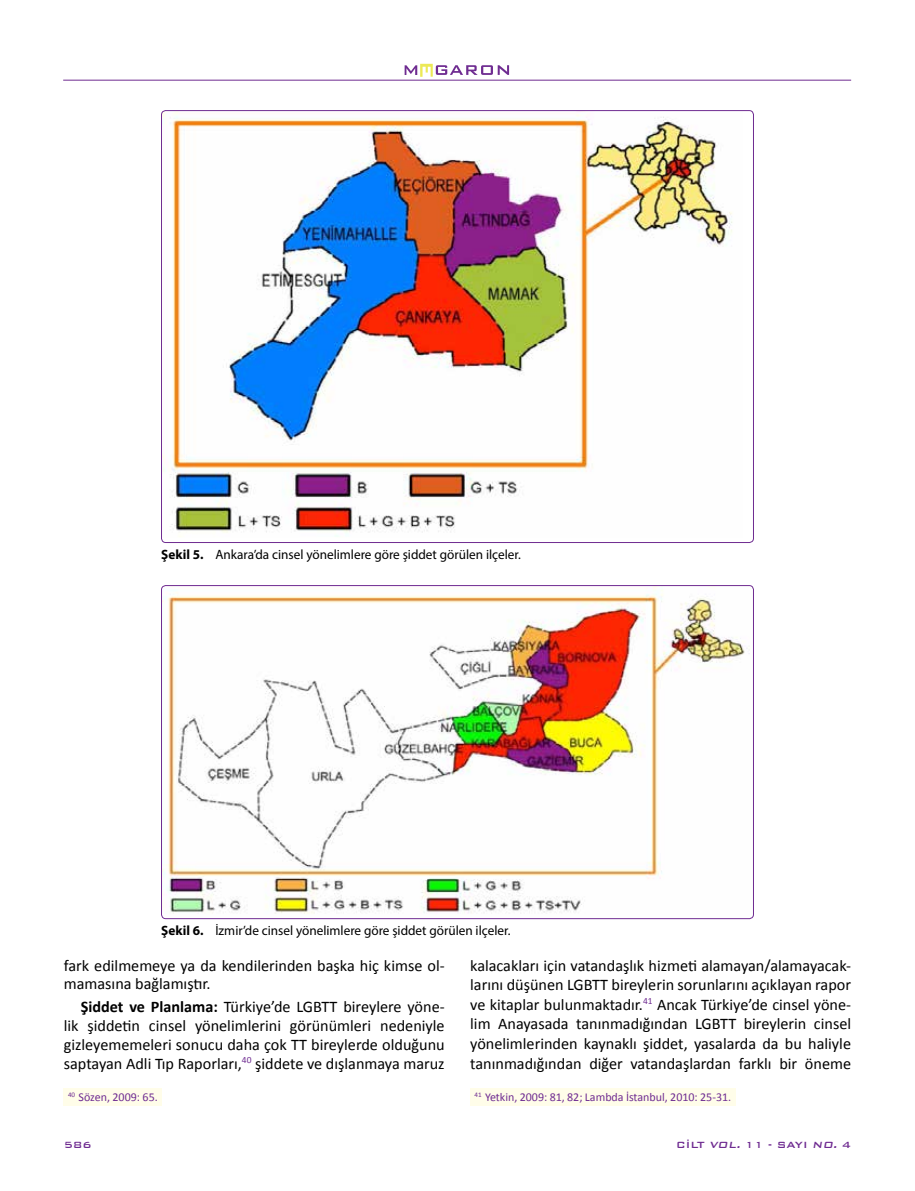
<style>
.page{position:relative;width:915px;height:1191px;background:#fff}
.page>*{position:absolute;margin:0;border:0;box-sizing:border-box;transform-origin:0 0}
.t1{font:16.2px/19.6px "Calibri";color:#000;text-align:justify}
.t2{font:13.5px "Myriad Pro";color:#000}
.t3{font:12px "Calibri";color:#6f2c91}
.t4{font:500 12px "Bank Gothic BT";color:#6f2c91}
.s1{font-weight:700}
.s2{font-style:italic}
</style>
<div class="page">
<svg style="left:404px;top:64px;width:105px;height:13px"></svg>
<hr style="left:63px;top:80px;width:787px;height:1px;background:#6f2c91">
<img style="left:163px;top:112px;width:569px;height:425px">
<img style="left:163px;top:585px;width:590px;height:333px">
<div style="left:64px;top:1088px;width:98px;height:17px;background:#fffde9"></div>
<div style="left:470px;top:1088px;width:265px;height:17px;background:#fffde9"></div>
<p class="t2" style="left:161px;top:546px;width:361px"><span class="s1">Şekil 5.</span> Ankara’da cinsel yönelimlere göre şiddet görülen ilçeler.</p>
<p class="t2" style="left:161px;top:922px;width:350px"><span class="s1">Şekil 6.</span> İzmir’de cinsel yönelimlere göre şiddet görülen ilçeler.</p>
<p class="t1" style="left:64px;top:955px;width:382px;line-height:18.8px">fark edilmemeye ya da kendilerinden başka hiç kimse ol&shy;mamasına bağlamıştır.</p>
<p class="t1" style="left:64px;top:997px;width:382px;line-height:18.8px;text-indent:17px"><span class="s1">Şiddet ve Planlama:</span> Türkiye’de LGBTT bireylere yöne&shy;lik şiddetin cinsel yönelimlerini görünümleri nedeniyle gizleyememeleri sonucu daha çok TT bireylerde olduğunu saptayan Adli Tıp Raporları,<sup>40</sup> şiddete ve dışlanmaya maruz</p>
<p class="t1" style="left:470px;top:954px;width:382px">kalacakları için vatandaşlık hizmeti alamayan/alamayacak&shy;larını düşünen LGBTT bireylerin sorunlarını açıklayan rapor ve kitaplar bulunmaktadır.<sup>41</sup> Ancak Türkiye’de cinsel yöne&shy;lim Anayasada tanınmadığından LGBTT bireylerin cinsel yönelimlerinden kaynaklı şiddet, yasalarda da bu haliyle tanınmadığından diğer vatandaşlardan farklı bir öneme</p>
<p class="t3" style="left:68px;top:1089px;width:91px"><sup>40</sup> Sözen, 2009: 65.</p>
<p class="t3" style="left:474px;top:1089px;width:258px"><sup>41</sup> Yetkin, 2009: 81, 82; Lambda İstanbul, 2010: 25-31.</p>
<p class="t4" style="left:64px;top:1138px;width:29px">586</p>
<p class="t4" style="left:676px;top:1138px;width:176px">CİLT <span class="s2">VOL.</span> 11 - SAYI <span class="s2">NO.</span> 4</p>
</div>
